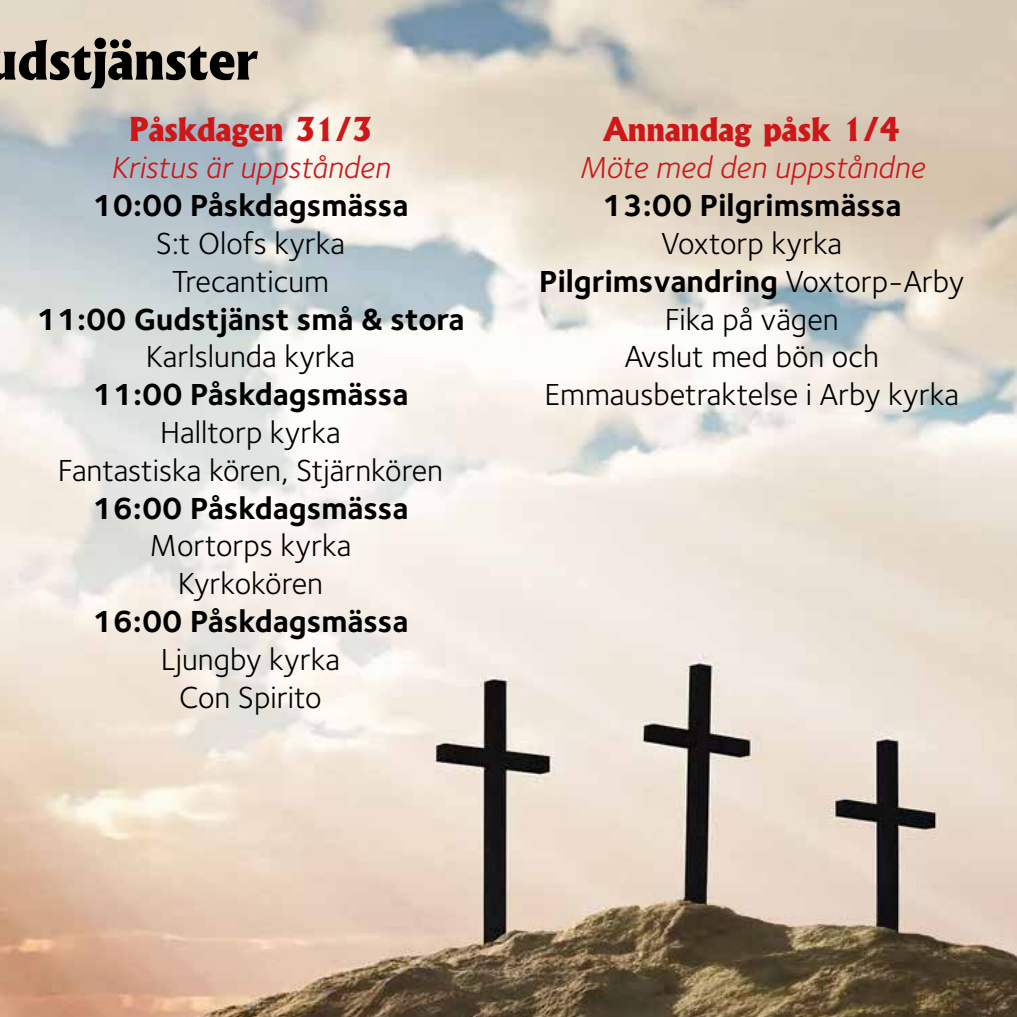
<style>
.page{position:relative;width:1017px;height:1017px;background:#fff}
.page>*{position:absolute;margin:0;border:0;box-sizing:border-box;transform-origin:0 0}
.t1{font:800 52.5px "Albertus";color:#000}
.t2{font:31.5px/37.8px "Foundry Sterling";color:#000;text-align:center}
.t3{font:700 31.5px "Foundry Sterling";color:#000}
.t4{font:italic 31.5px "Foundry Sterling";color:#cd1719}
.t5{font:800 31.5px "Albertus";color:#cd1719}
.s1{font-weight:700}
</style>
<div class="page">
<img style="left:0;top:0;width:1017px;height:1017px">
<h1 class="t1" style="left:-13px;top:27px;width:273px">udstjänster</h1>
<p class="t5" style="left:128px;top:109px;width:246px">Påskdagen 31/3</p>
<p class="t4" style="left:111px;top:150px;width:281px">Kristus är uppstånden</p>
<p class="t3" style="left:92px;top:187px;width:318px">10:00 Påskdagsmässa</p>
<p class="t2" style="left:156px;top:225px;width:191px">S:t Olofs kyrka<br>Trecanticum</p>
<p class="t3" style="left:36px;top:300px;width:430px">11:00 Gudstjänst små &amp; stora</p>
<p class="t2" style="left:146px;top:338px;width:211px">Karlslunda kyrka</p>
<p class="t3" style="left:92px;top:376px;width:318px">11:00 Påskdagsmässa</p>
<p class="t2" style="left:58px;top:414px;width:387px">Halltorp kyrka<br>Fantastiska kören, Stjärnkören</p>
<p class="t3" style="left:92px;top:489px;width:318px">16:00 Påskdagsmässa</p>
<p class="t2" style="left:150px;top:527px;width:203px">Mortorps kyrka<br>Kyrkokören</p>
<p class="t3" style="left:92px;top:603px;width:318px">16:00 Påskdagsmässa</p>
<p class="t2" style="left:161px;top:641px;width:181px">Ljungby kyrka<br>Con Spirito</p>
<p class="t5" style="left:603px;top:109px;width:298px">Annandag påsk 1/4</p>
<p class="t4" style="left:579px;top:150px;width:348px">Möte med den uppståndne</p>
<p class="t3" style="left:602px;top:187px;width:301px">13:00 Pilgrimsmässa</p>
<p class="t2" style="left:539px;top:225px;width:427px">Voxtorp kyrka<br><span class="s1">Pilgrimsvandring</span> Voxtorp-Arby<br>Fika på vägen<br>Avslut med bön och<br>Emmausbetraktelse i Arby kyrka</p>
</div>
